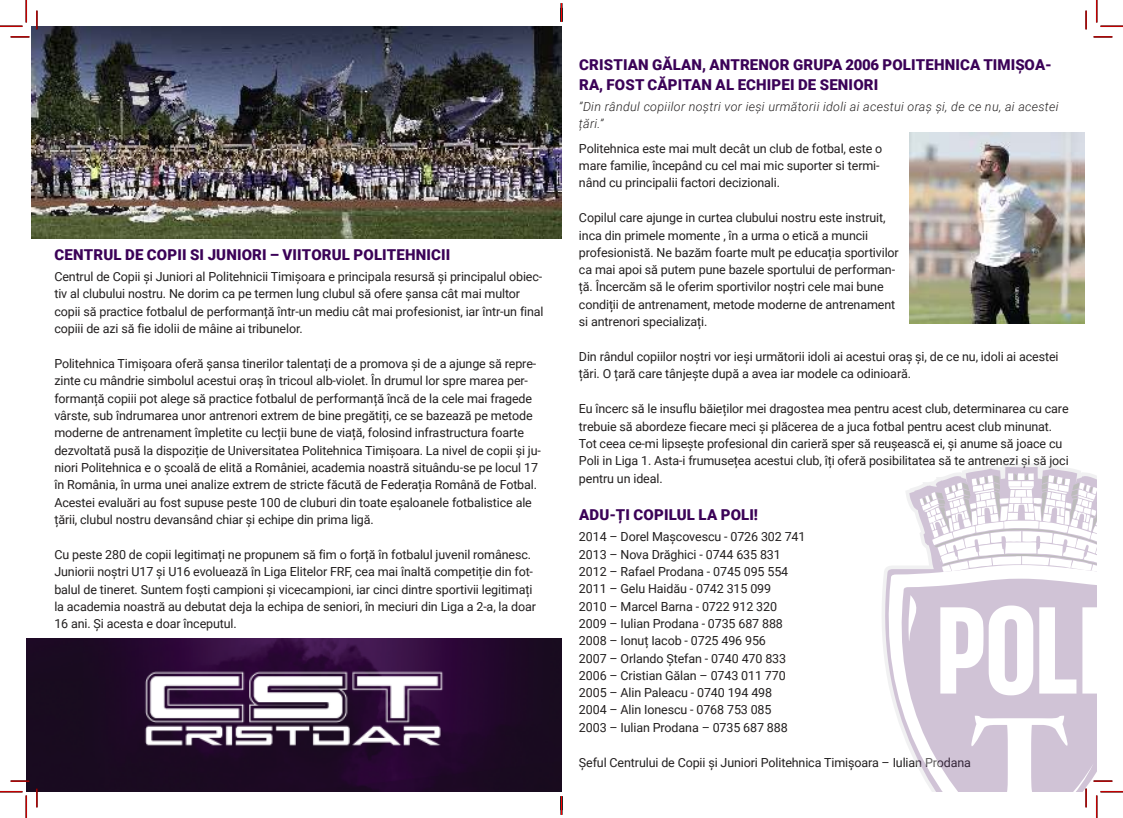
<style>
.page{position:relative;width:1123px;height:818px;background:#fff}
.page>*{position:absolute;margin:0;border:0;box-sizing:border-box;transform-origin:0 0}
.t1{font:900 15px/20.1px "Roboto";letter-spacing:.01em;color:#3b0257}
.t2{font:12.5px/17.2px "Roboto";letter-spacing:-.01em;color:#221f1f}
.t3{font:italic 300 12.5px/17.2px "Roboto";letter-spacing:.025em;color:#221f1f}
</style>
<div class="page">
<img style="left:31px;top:26px;width:530px;height:212px">
<img style="left:26px;top:638px;width:535px;height:154px">
<img style="left:909px;top:133px;width:175px;height:191px">
<svg style="left:906px;top:467px;width:177px;height:57px"></svg>
<svg style="left:882px;top:566px;width:214px;height:226px;fill:#d4c8da"></svg>
<svg style="left:919px;top:473px;width:177px;height:99px"></svg>
<svg style="left:908px;top:595px;width:15px;height:50px"></svg>
<svg style="left:11px;top:36px;width:18px;height:2px"></svg>
<svg style="left:1093px;top:36px;width:19px;height:2px"></svg>
<svg style="left:11px;top:780px;width:18px;height:2px"></svg>
<svg style="left:36px;top:11px;width:2px;height:18px"></svg>
<svg style="left:36px;top:788px;width:2px;height:19px"></svg>
<svg style="left:1085px;top:11px;width:1px;height:18px"></svg>
<svg style="left:0;top:0;width:27px;height:27px"></svg>
<svg style="left:0;top:791px;width:27px;height:27px"></svg>
<svg style="left:1096px;top:0;width:27px;height:27px"></svg>
<svg style="left:940px;top:605px;width:183px;height:213px"></svg>
<svg style="left:561px;top:3px;width:1px;height:19px"></svg>
<svg style="left:561px;top:796px;width:1px;height:19px"></svg>
<p class="t1" style="left:55px;top:244px;width:397px">CENTRUL DE COPII SI JUNIORI – VIITORUL POLITEHNICII</p>
<p class="t2" style="left:54px;top:268px;width:491px">Centrul de Copii și Juniori al Politehnicii Timișoara e principala resursă și principalul obiec&shy;tiv al clubului nostru. Ne dorim ca pe termen lung clubul să ofere șansa cât mai multor copii să practice fotbalul de performanță într-un mediu cât mai profesionist, iar într-un final copiii de azi să fie idolii de mâine ai tribunelor.</p>
<p class="t2" style="left:54px;top:354px;width:488px">Politehnica Timișoara oferă șansa tinerilor talentați de a promova și de a ajunge să repre&shy;zinte cu mândrie simbolul acestui oraș în tricoul alb-violet. În drumul lor spre marea per&shy;formanță copiii pot alege să practice fotbalul de performanță încă de la cele mai fragede vârste, sub îndrumarea unor antrenori extrem de bine pregătiți, ce se bazează pe metode moderne de antrenament împletite cu lecții bune de viață, folosind infrastructura foarte dezvoltată pusă la dispoziție de Universitatea Politehnica Timișoara. La nivel de copii și ju&shy;niori Politehnica e o școală de elită a României, academia noastră situându-se pe locul 17 în România, în urma unei analize extrem de stricte făcută de Federația Română de Fotbal.<br>Acestei evaluări au fost supuse peste 100 de cluburi din toate eșaloanele fotbalistice ale țării, clubul nostru devansând chiar și echipe din prima ligă.</p>
<p class="t2" style="left:54px;top:545px;width:483px">Cu peste 280 de copii legitimați ne propunem să fim o forță în fotbalul juvenil românesc.<br>Juniorii noștri U17 și U16 evoluează în Liga Elitelor FRF, cea mai înaltă competiție din fot&shy;balul de tineret. Suntem foști campioni și vicecampioni, iar cinci dintre sportivii legitimați la academia noastră au debutat deja la echipa de seniori, în meciuri din Liga a 2-a, la doar 16 ani. Și acesta e doar începutul.</p>
<p class="t1" style="left:579px;top:54px;width:474px">CRISTIAN GĂLAN, ANTRENOR GRUPA 2006 POLITEHNICA TIMIȘOA-<br>RA, FOST CĂPITAN AL ECHIPEI DE SENIORI</p>
<p class="t3" style="left:579px;top:97px;width:481px">”Din rândul copiilor noştri vor ieşi următorii idoli ai acestui oraş şi, de ce nu, ai acestei țări.”</p>
<p class="t2" style="left:579px;top:139px;width:305px">Politehnica este mai mult decât un club de fotbal, este o mare familie, începând cu cel mai mic suporter si termi&shy;nând cu principalii factori decizionali.</p>
<p class="t2" style="left:579px;top:209px;width:321px">Copilul care ajunge in curtea clubului nostru este instruit, inca din primele momente , în a urma o etică a muncii profesionistă. Ne bazăm foarte mult pe educația sportivilor ca mai apoi să putem pune bazele sportului de performan&shy;ță. Încercăm să le oferim sportivilor noștri cele mai bune condiții de antrenament, metode moderne de antrenament si antrenori specializați.</p>
<p class="t2" style="left:579px;top:347px;width:481px">Din rândul copiilor noștri vor ieși următorii idoli ai acestui oraș și, de ce nu, idoli ai acestei țări. O țară care tânjește după a avea iar modele ca odinioară.</p>
<p class="t2" style="left:579px;top:400px;width:491px">Eu încerc să le insuflu băieților mei dragostea mea pentru acest club, determinarea cu care trebuie să abordeze fiecare meci și plăcerea de a juca fotbal pentru acest club minunat.<br>Tot ceea ce-mi lipsește profesional din carieră sper să reușească ei, și anume să joace cu Poli in Liga 1. Asta-i frumusețea acestui club, îți oferă posibilitatea să te antrenezi și să joci pentru un ideal.</p>
<p class="t1" style="left:579px;top:504px;width:180px">ADU-ȚI COPILUL LA POLI!</p>
<p class="t2" style="left:579px;top:528px;width:228px">2014 – Dorel Mașcovescu - 0726 302 741<br>2013 – Nova Drăghici - 0744 635 831<br>2012 – Rafael Prodana - 0745 095 554<br>2011 – Gelu Haidău - 0742 315 099<br>2010 – Marcel Barna - 0722 912 320<br>2009 – Iulian Prodana - 0735 687 888<br>2008 – Ionuț Iacob - 0725 496 956<br>2007 – Orlando Ștefan - 0740 470 833<br>2006 – Cristian Gălan – 0743 011 770<br>2005 – Alin Paleacu - 0740 194 498<br>2004 – Alin Ionescu - 0768 753 085<br>2003 – Iulian Prodana – 0735 687 888</p>
<p class="t2" style="left:579px;top:753px;width:393px">Șeful Centrului de Copii și Juniori Politehnica Timișoara – Iulian Prodana</p>
</div>
